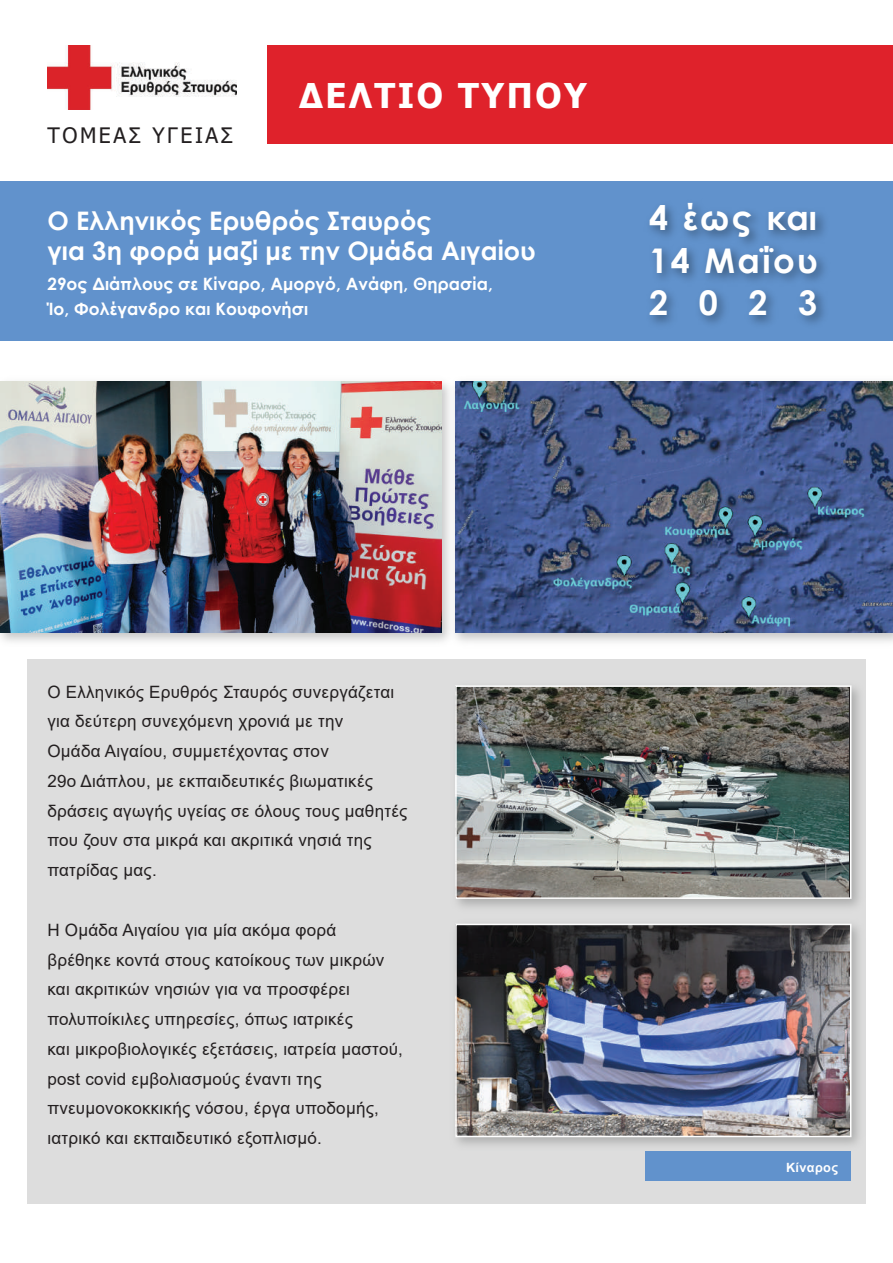
<style>
.page{position:relative;width:893px;height:1263px;background:#fff}
.page>*{position:absolute;margin:0;border:0;box-sizing:border-box;transform-origin:0 0}
.t1{font:700 34.05px/42.5px "Century Gothic";letter-spacing:.075em;color:#fff;text-align:justify}
.t2{font:700 34.05px "Tahoma";letter-spacing:.075em;color:#fff}
.t3{font:700 25.5px/29.7px "Century Gothic";letter-spacing:.005em;color:#fff}
.t4{font:21.3px "Tahoma";letter-spacing:.12em;color:#231f20}
.t5{font:16.95px/29.7px "Arial";letter-spacing:.015em;color:#231f20}
.t6{font:700 16.95px/25.5px "Century Gothic";letter-spacing:.005em;color:#fff}
.t7{font:700 12.75px "Arial";letter-spacing:.025em;color:#fff}
</style>
<div class="page">
<div style="left:27px;top:659px;width:839px;height:544px;background:#ddd"></div>
<div style="left:267px;top:45px;width:626px;height:98px;background:#df222b"></div>
<img style="left:47px;top:45px;width:190px;height:65px">
<div style="left:0;top:181px;width:893px;height:159px;background:#6192cc"></div>
<img style="left:463px;top:381px;width:430px;height:261px">
<img style="left:463px;top:381px;width:429px;height:252px">
<img style="left:0;top:381px;width:463px;height:261px">
<img style="left:0;top:381px;width:441px;height:252px">
<div style="left:646px;top:1152px;width:205px;height:29px;background:#6192cc"></div>
<img style="left:434px;top:638px;width:435px;height:190px">
<img style="left:458px;top:688px;width:390px;height:140px">
<div style="left:455px;top:685px;width:396px;height:214px;border:2px solid #fff"></div>
<img style="left:455px;top:828px;width:405px;height:346px">
<img style="left:458px;top:927px;width:390px;height:207px">
<div style="left:455px;top:924px;width:396px;height:213px;border:2px solid #fff"></div>
<img style="left:641px;top:205px;width:224px;height:136px">
<p class="t4" style="left:47px;top:121px;width:187px">ΤΟΜΕΑΣ ΥΓΕΙΑΣ</p>
<h1 class="t2" style="left:299px;top:72px;width:289px">ΔΕΛΤΙΟ ΤΥΠΟΥ</h1>
<h2 class="t3" style="left:47px;top:205px;width:490px">Ο Ελληνικός Ερυθρός Σταυρός<br>για 3η φορά μαζί με την Ομάδα Αιγαίου</h2>
<p class="t6" style="left:47px;top:270px;width:447px">29ος Διάπλους σε Κίναρο, Αμοργό, Ανάφη, Θηρασία,<br>Ίο, Φολέγανδρο και Κουφονήσι</p>
<h1 class="t1" style="left:649px;top:195px;width:170px">4 έως και 14 Μαΐου 2023</h1>
<p class="t5" style="left:47px;top:677px;width:361px">Ο Ελληνικός Ερυθρός Σταυρός συνεργάζεται για δεύτερη συνεχόμενη χρονιά με την<br>Ομάδα Αιγαίου, συμμετέχοντας στον<br>29ο Διάπλου, με εκπαιδευτικές βιωματικές δράσεις αγωγής υγείας σε όλους τους μαθητές που ζουν στα μικρά και ακριτικά νησιά της πατρίδας μας.</p>
<p class="t5" style="left:47px;top:915px;width:357px">Η Ομάδα Αιγαίου για μία ακόμα φορά βρέθηκε κοντά στους κατοίκους των μικρών και ακριτικών νησιών για να προσφέρει πολυποίκιλες υπηρεσίες, όπως ιατρικές<br>και μικροβιολογικές εξετάσεις, ιατρεία μαστού, post covid εμβολιασμούς έναντι της πνευμονοκοκκικής νόσου, έργα υποδομής, ιατρικό και εκπαιδευτικό εξοπλισμό.</p>
<p class="t7" style="left:786px;top:1158px;width:53px">Κίναρος</p>
</div>
